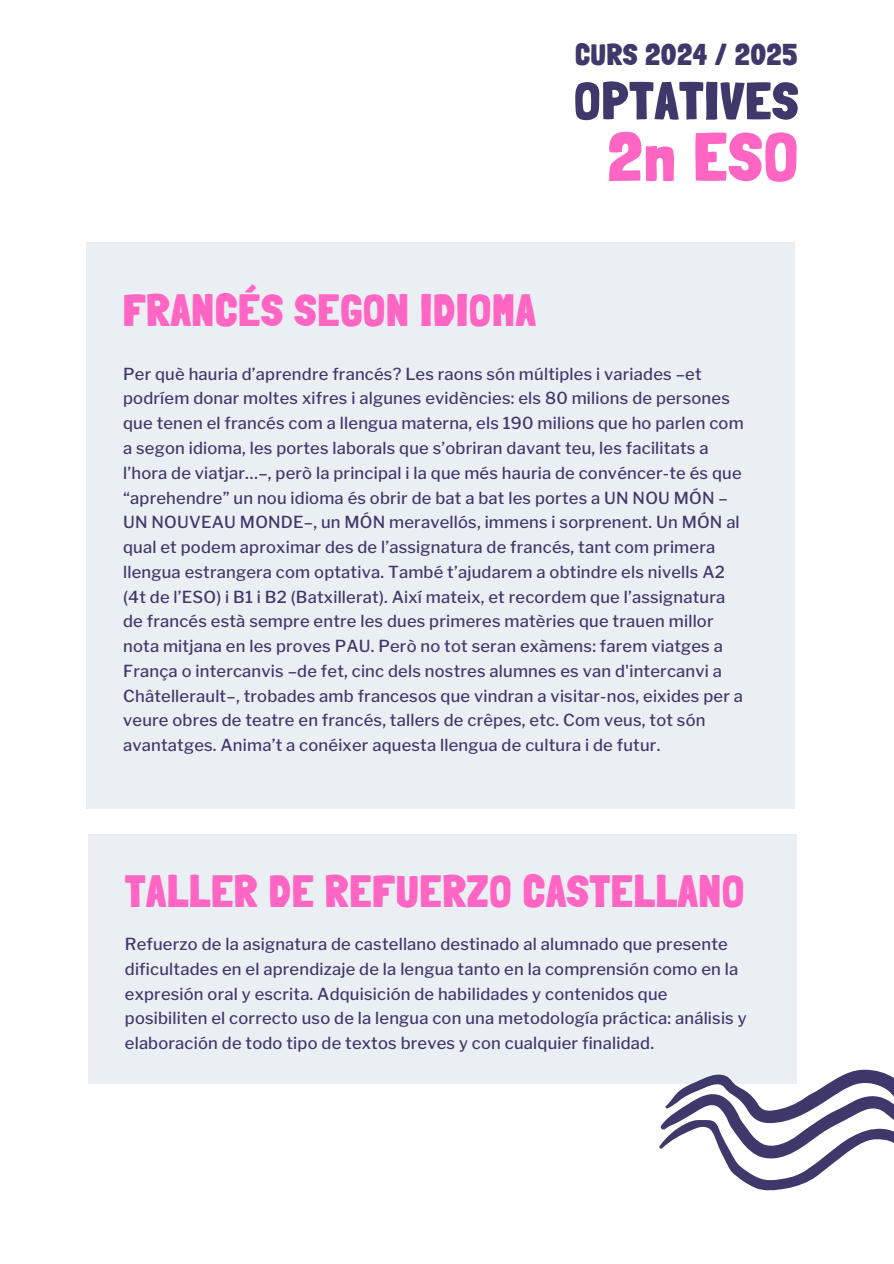
<style>
.page{position:relative;width:894px;height:1264px;background:#fff}
.page>*{position:absolute;margin:0;border:0;box-sizing:border-box;transform-origin:0 0}
.t1{font:900 68.1px "Londrina Solid";color:#ff66c4}
.t2{font:900 52.5px "Londrina Solid";letter-spacing:.035em;color:#3f386b}
.t3{font:900 44.1px "Londrina Solid";letter-spacing:.035em;color:#ff66c4}
.t4{font:900 29.4px "Londrina Solid";letter-spacing:.035em;color:#3f386b}
.t5{font:500 16.5px/24.8px "Libre Franklin";letter-spacing:.015em;color:#3f386b}
</style>
<div class="page">
<div style="left:86px;top:242px;width:708px;height:566px;background:#eaeff4"></div>
<div style="left:89px;top:833px;width:707px;height:250px;background:#eaeff4"></div>
<svg style="left:658px;top:1069px;width:235px;height:122px"></svg>
<h1 class="t4" style="left:575px;top:38px;width:223px">CURS 2024 / 2025</h1>
<h4 class="t2" style="left:574px;top:69px;width:225px">OPTATIVES</h4>
<h2 class="t1" style="left:608px;top:116px;width:191px">2n ESO</h2>
<p class="t3" style="left:123px;top:284px;width:413px">FRANCÉS SEGON IDIOMA</p>
<h3 class="t5" style="left:123px;top:361px;width:622px">Per què hauria d’aprendre francés? Les raons són múltiples i variades –et podríem donar moltes xifres i algunes evidències: els 80 milions de persones que tenen el francés com a llengua materna, els 190 milions que ho parlen com a segon idioma, les portes laborals que s’obriran davant teu, les facilitats a l’hora de viatjar…–, però la principal i la que més hauria de convéncer-te és que “aprehendre” un nou idioma és obrir de bat a bat les portes a UN NOU MÓN – UN NOUVEAU MONDE–, un MÓN meravellós, immens i sorprenent. Un MÓN al qual et podem aproximar des de l’assignatura de francés, tant com primera llengua estrangera com optativa. També t’ajudarem a obtindre els nivells A2 (4t de l’ESO) i B1 i B2 (Batxillerat). Així mateix, et recordem que l’assignatura de francés està sempre entre les dues primeres matèries que trauen millor nota mitjana en les proves PAU. Però no tot seran exàmens: farem viatges a França o intercanvis –de fet, cinc dels nostres alumnes es van d'intercanvi a Châtellerault–, trobades amb francesos que vindran a visitar-nos, eixides per a veure obres de teatre en francés, tallers de crêpes, etc. Com veus, tot són avantatges. Anima’t a conéixer aquesta llengua de cultura i de futur.</h3>
<h3 class="t3" style="left:125px;top:865px;width:619px">TALLER DE REFUERZO CASTELLANO</h3>
<p class="t5" style="left:125px;top:931px;width:623px">Refuerzo de la asignatura de castellano destinado al alumnado que presente dificultades en el aprendizaje de la lengua tanto en la comprensión como en la expresión oral y escrita. Adquisición de habilidades y contenidos que posibiliten el correcto uso de la lengua con una metodología práctica: análisis y elaboración de todo tipo de textos breves y con cualquier finalidad.</p>
</div>
